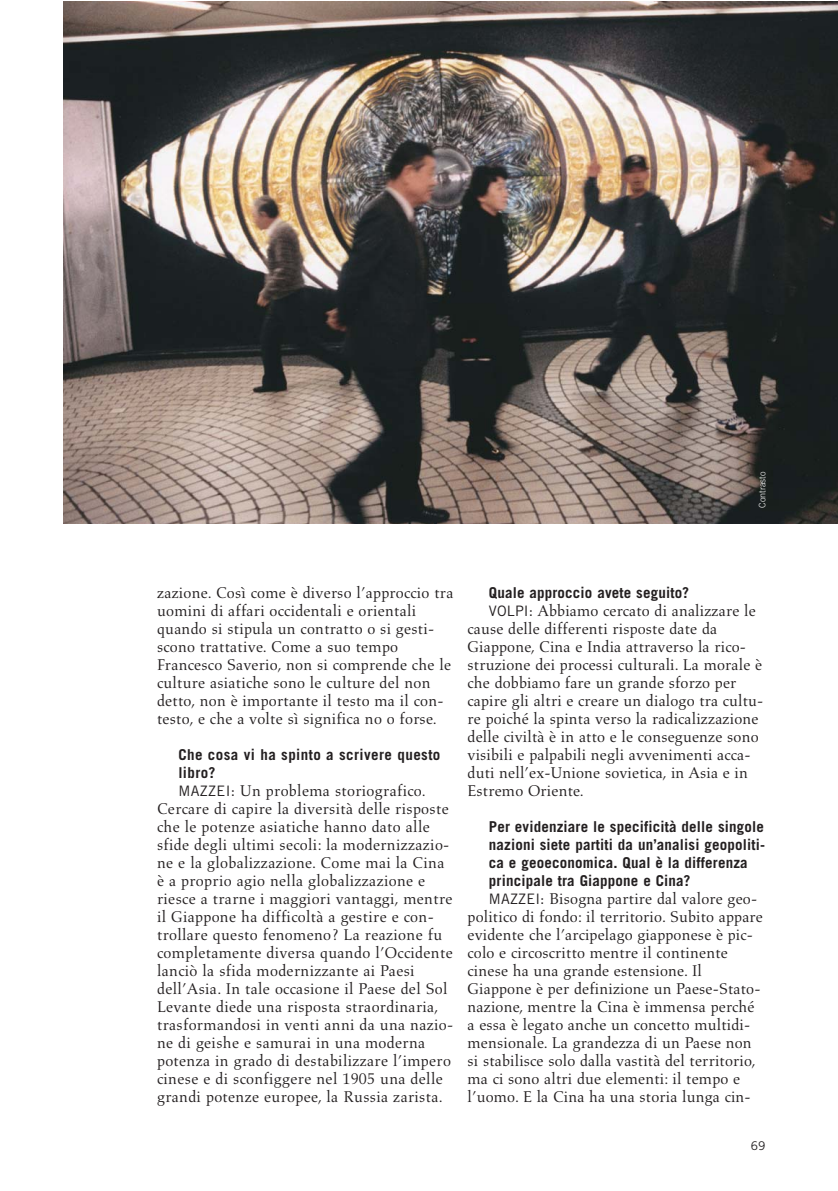
<style>
.page{position:relative;width:838px;height:1191px;background:#fff}
.page>*{position:absolute;margin:0;border:0;box-sizing:border-box;transform-origin:0 0}
.t1{font:15.9px/18px "Aldus";letter-spacing:.015em;color:#231f20}
.t2{font:700 15px/18px "Trade Gothic";letter-spacing:.01em;color:#231f20}
.t3{font:700 15px/18px "Trade Gothic";letter-spacing:.03em;color:#231f20}
.t4{font:12px "Trade Gothic";color:#231f20}
.t5{font:300 9px "Trade Gothic";color:#fff}
.s1{font-family:"Trade Gothic";font-size:14.4px}
</style>
<div class="page">
<img style="left:63px;top:1px;width:774px;height:523px">
<p class="t5" style="left:759px;top:508px;width:37px;rotate:-90deg">Contrasto</p>
<p class="t1" style="left:157px;top:585px;width:298px">zazione. Così come è diverso l’approccio tra uomini di affari occidentali e orientali quando si stipula un contratto o si gesti&shy;scono trattative. Come a suo tempo Francesco Saverio, non si comprende che le culture asiatiche sono le culture del non detto, non è importante il testo ma il con&shy;testo, e che a volte sì significa no o forse.</p>
<p class="t3" style="left:178px;top:747px;width:264px">Che cosa vi ha spinto a scrivere questo libro?</p>
<p class="t1" style="left:157px;top:783px;width:298px;text-indent:21px"><span class="s1">MAZZEI:</span> Un problema storiografico.<br>Cercare di capire la diversità delle risposte che le potenze asiatiche hanno dato alle sfide degli ultimi secoli: la modernizzazio&shy;ne e la globalizzazione. Come mai la Cina è a proprio agio nella globalizzazione e riesce a trarne i maggiori vantaggi, mentre il Giappone ha difficoltà a gestire e con&shy;trollare questo fenomeno? La reazione fu completamente diversa quando l’Occidente lanciò la sfida modernizzante ai Paesi dell’Asia. In tale occasione il Paese del Sol Levante diede una risposta straordinaria, trasformandosi in venti anni da una nazio&shy;ne di geishe e samurai in una moderna potenza in grado di destabilizzare l’impero cinese e di sconfiggere nel 1905 una delle grandi potenze europee, la Russia zarista.</p>
<p class="t2" style="left:489px;top:585px;width:202px">Quale approccio avete seguito?</p>
<p class="t1" style="left:467px;top:603px;width:297px;text-indent:21px"><span class="s1">VOLPI:</span> Abbiamo cercato di analizzare le cause delle differenti risposte date da Giappone, Cina e India attraverso la rico&shy;struzione dei processi culturali. La morale è che dobbiamo fare un grande sforzo per capire gli altri e creare un dialogo tra cultu&shy;re poiché la spinta verso la radicalizzazione delle civiltà è in atto e le conseguenze sono visibili e palpabili negli avvenimenti acca&shy;duti nell’ex-Unione sovietica, in Asia e in Estremo Oriente.</p>
<p class="t2" style="left:489px;top:819px;width:278px">Per evidenziare le specificità delle singole nazioni siete partiti da un’analisi geopoliti&shy;ca e geoeconomica. Qual è la differenza principale tra Giappone e Cina?</p>
<p class="t1" style="left:467px;top:891px;width:297px;text-indent:21px"><span class="s1">MAZZEI:</span> Bisogna partire dal valore geo&shy;politico di fondo: il territorio. Subito appare evidente che l’arcipelago giapponese è pic&shy;colo e circoscritto mentre il continente cinese ha una grande estensione. Il Giappone è per definizione un Paese-Stato&shy;nazione, mentre la Cina è immensa perché a essa è legato anche un concetto multidi&shy;mensionale. La grandezza di un Paese non si stabilisce solo dalla vastità del territorio, ma ci sono altri due elementi: il tempo e l’uomo. E la Cina ha una storia lunga cin-</p>
<p class="t4" style="left:750px;top:1141px;width:16px">69</p>
</div>
